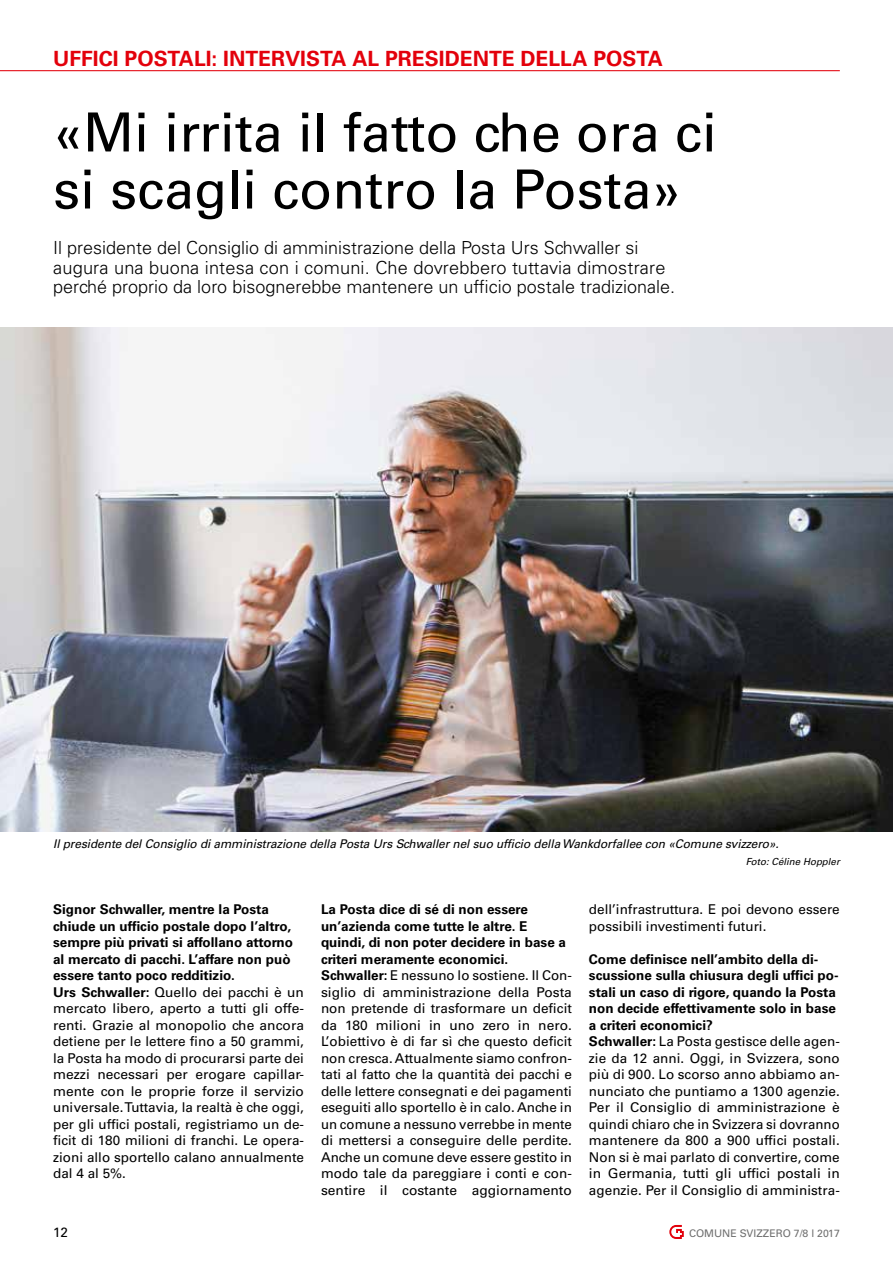
<style>
.page{position:relative;width:893px;height:1263px;background:#fff}
.page>*{position:absolute;margin:0;border:0;box-sizing:border-box;transform-origin:0 0}
.t1{font:54px/57px "Univers LT Std";color:#000}
.t2{font:700 21px "Univers LT Std";color:#e3000b}
.t3{font:300 18px/19.5px "Univers LT Std";color:#000}
.t4{font:13.5px/16.5px "Univers LT Std";color:#000}
.t5{font:italic 12px "Univers LT Std";letter-spacing:-.005em;color:#000}
.t6{font:10.5px "Univers LT Std";color:#6e6e6e}
.t7{font:italic 9.75px "Univers LT Std";color:#000}
.s1{font-weight:700}
</style>
<div class="page">
<hr style="left:0;top:70px;width:840px;height:1px;background:#e3000b">
<svg style="left:669px;top:1225px;width:15px;height:14px"></svg>
<img style="left:0;top:328px;width:893px;height:504px">
<h2 class="t2" style="left:53px;top:46px;width:611px">UFFICI POSTALI: INTERVISTA AL PRESIDENTE DELLA POSTA</h2>
<h1 class="t1" style="left:53px;top:104px;width:665px">«Mi irrita il fatto che ora ci si scagli contro la Posta»</h1>
<h3 class="t3" style="left:53px;top:238px;width:623px">Il presidente del Consiglio di amministrazione della Posta Urs Schwaller si augura una buona intesa con i comuni. Che dovrebbero tuttavia dimostrare perché proprio da loro bisognerebbe mantenere un ufficio postale tradizionale.</h3>
<p class="t5" style="left:53px;top:837px;width:727px">Il presidente del Consiglio di amministrazione della Posta Urs Schwaller nel suo ufficio della Wankdorfallee con «Comune svizzero».</p>
<p class="t7" style="left:746px;top:855px;width:96px">Foto: Céline Hoppler</p>
<p class="t4" style="left:53px;top:901px;width:252px"><span class="s1">Signor Schwaller, mentre la Posta chiude un ufficio postale dopo l’altro, sempre più privati si affollano attorno al mercato di pacchi. L’affare non può essere tanto poco redditizio.<br>Urs Schwaller:</span> Quello dei pacchi è un mercato libero, aperto a tutti gli offe&shy;renti. Grazie al monopolio che ancora detiene per le lettere fino a 50 grammi, la Posta ha modo di procurarsi parte dei mezzi necessari per erogare capillar&shy;mente con le proprie forze il servizio universale. Tuttavia, la realtà è che oggi, per gli uffici postali, registriamo un de&shy;ficit di 180 milioni di franchi. Le opera&shy;zioni allo sportello calano annualmente dal 4 al 5%.</p>
<p class="t4" style="left:321px;top:901px;width:252px"><span class="s1">La Posta dice di sé di non essere un’azienda come tutte le altre. E quindi, di non poter decidere in base a criteri meramente economici.<br>Schwaller:</span> E nessuno lo sostiene. Il Con&shy;siglio di amministrazione della Posta non pretende di trasformare un deficit da 180 milioni in uno zero in nero.<br>L’obiettivo è di far sì che questo deficit non cresca. Attualmente siamo confron&shy;tati al fatto che la quantità dei pacchi e delle lettere consegnati e dei pagamenti eseguiti allo sportello è in calo. Anche in un comune a nessuno verrebbe in mente di mettersi a conseguire delle perdite.<br>Anche un comune deve essere gestito in modo tale da pareggiare i conti e con&shy;sentire il costante aggiornamento</p>
<p class="t4" style="left:589px;top:901px;width:252px">dell’infrastruttura. E poi devono essere possibili investimenti futuri.</p>
<p class="t4" style="left:589px;top:951px;width:252px"><span class="s1">Come definisce nell’ambito della di&shy;scussione sulla chiusura degli uffici po&shy;stali un caso di rigore, quando la Posta non decide effettivamente solo in base a criteri economici?<br>Schwaller:</span> La Posta gestisce delle agen&shy;zie da 12 anni. Oggi, in Svizzera, sono più di 900. Lo scorso anno abbiamo an&shy;nunciato che puntiamo a 1300 agenzie.<br>Per il Consiglio di amministrazione è quindi chiaro che in Svizzera si dovranno mantenere da 800 a 900 uffici postali.<br>Non si è mai parlato di convertire, come in Germania, tutti gli uffici postali in agenzie. Per il Consiglio di amministra-</p>
<p class="t4" style="left:53px;top:1224px;width:16px">12</p>
<p class="t6" style="left:689px;top:1227px;width:152px">COMUNE SVIZZERO 7/8 l 2017</p>
</div>
